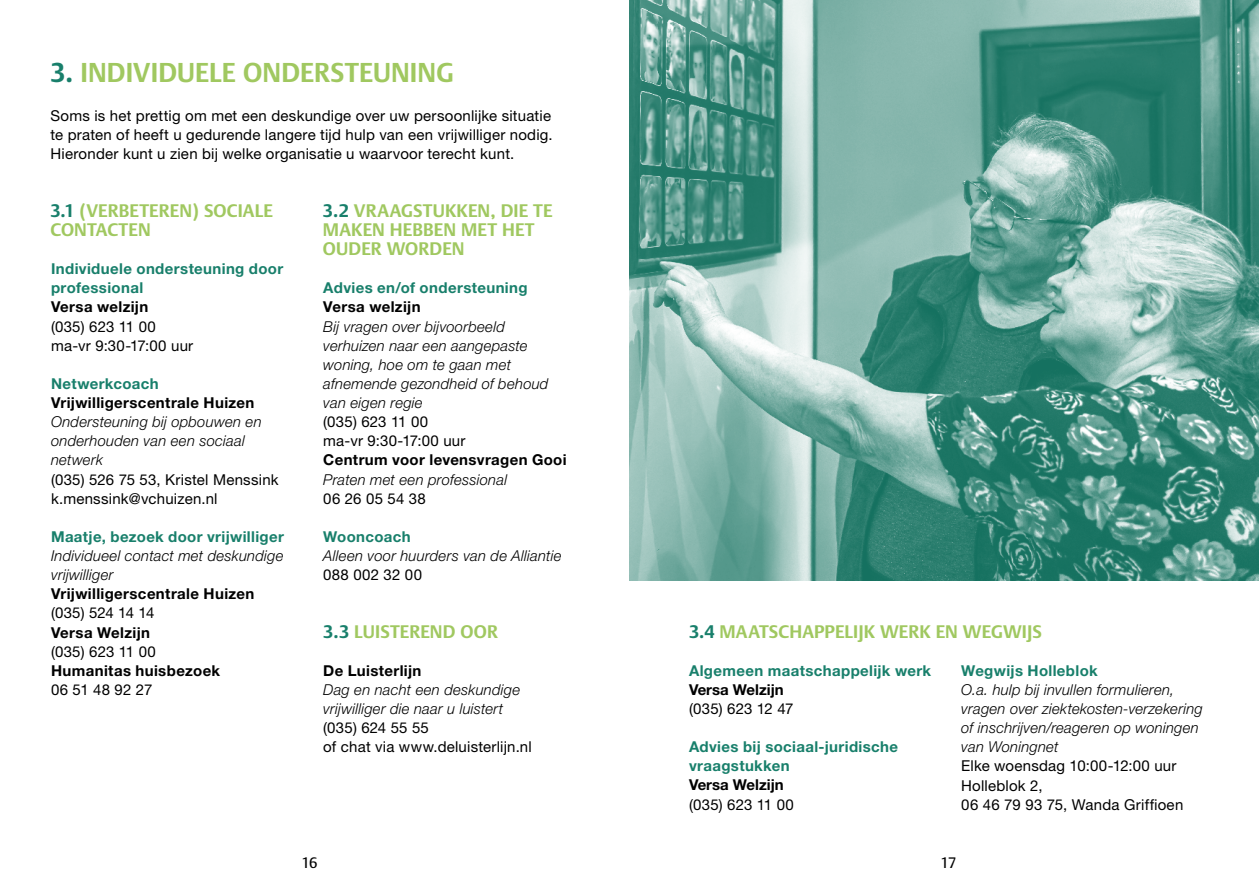
<style>
.page{position:relative;width:1259px;height:893px;background:#fff}
.page>*{position:absolute;margin:0;border:0;box-sizing:border-box;transform-origin:0 0}
.t1{font:700 27px "DTL Argo T";letter-spacing:.005em;color:#a0c860}
.t2{font:700 18px/19px "DTL Argo T";letter-spacing:.01em;color:#a0c860}
.t3{font:15px/19.2px "Helvetica Neue LT Std";letter-spacing:.015em;color:#000}
.t4{font:italic 300 15px/19.2px "Helvetica Neue LT Std";letter-spacing:.015em;color:#000}
.t5{font:700 15px/19.2px "Helvetica Neue LT Std";letter-spacing:.025em;color:#187f6b}
.t6{font:700 15px "Helvetica Neue LT Std";letter-spacing:.025em;color:#000}
.t7{font:700 15px "Helvetica Neue LT Std";color:#000}
.t8{font:15px "Helvetica Neue LT Std";letter-spacing:-.015em;color:#000}
.t9{font:15px "DTL Argo T";color:#000}
.s1{color:#187f6b}
</style>
<div class="page">
<img style="left:629px;top:0;width:630px;height:580px">
<h1 class="t1" style="left:50px;top:56px;width:405px"><span class="s1">3.</span> INDIVIDUELE ONDERSTEUNING</h1>
<p class="t3" style="left:50px;top:106px;width:504px;text-align:justify">Soms is het prettig om met een deskundige over uw persoonlijke situatie te praten of heeft u gedurende langere tijd hulp van een vrijwilliger nodig.<br>Hieronder kunt u zien bij welke organisatie u waarvoor terecht kunt.</p>
<p class="t2" style="left:50px;top:201px;width:224px"><span class="s1">3.1</span> (VERBETEREN) SOCIALE<br>CONTACTEN</p>
<p class="t2" style="left:323px;top:201px;width:231px"><span class="s1">3.2</span> VRAAGSTUKKEN, DIE TE<br>MAKEN HEBBEN MET HET<br>OUDER WORDEN</p>
<p class="t5" style="left:51px;top:259px;width:234px">Individuele ondersteuning door professional</p>
<p class="t6" style="left:51px;top:298px;width:99px">Versa welzijn</p>
<p class="t3" style="left:51px;top:316px;width:144px">(035) 623 11 00 ma-vr 9:30-17:00 uur</p>
<p class="t5" style="left:51px;top:374px;width:109px">Netwerkcoach</p>
<p class="t6" style="left:51px;top:393px;width:205px">Vrijwilligerscentrale Huizen</p>
<p class="t4" style="left:51px;top:412px;width:212px">Ondersteuning bij opbouwen en onderhouden van een sociaal netwerk</p>
<p class="t3" style="left:51px;top:469px;width:229px">(035) 526 75 53, Kristel Menssink k.menssink@vchuizen.nl</p>
<p class="t5" style="left:51px;top:527px;width:234px">Maatje, bezoek door vrijwilliger</p>
<p class="t4" style="left:51px;top:546px;width:234px">Individueel contact met deskundige vrijwilliger</p>
<p class="t6" style="left:51px;top:585px;width:205px">Vrijwilligerscentrale Huizen</p>
<p class="t8" style="left:51px;top:604px;width:105px">(035) 524 14 14</p>
<p class="t6" style="left:51px;top:623px;width:101px">Versa Welzijn</p>
<p class="t3" style="left:51px;top:642px;width:106px">(035) 623 11 00</p>
<p class="t6" style="left:51px;top:661px;width:171px">Humanitas huisbezoek</p>
<p class="t3" style="left:51px;top:680px;width:103px">06 51 48 92 27</p>
<p class="t5" style="left:323px;top:278px;width:206px">Advies en/of ondersteuning</p>
<p class="t6" style="left:323px;top:298px;width:99px">Versa welzijn</p>
<p class="t4" style="left:323px;top:316px;width:227px">Bij vragen over bijvoorbeeld verhuizen naar een aangepaste woning, hoe om te gaan met afnemende gezondheid of behoud van eigen regie</p>
<p class="t3" style="left:323px;top:412px;width:144px">(035) 623 11 00 ma-vr 9:30-17:00 uur</p>
<p class="t6" style="left:323px;top:451px;width:245px">Centrum voor levensvragen Gooi</p>
<p class="t4" style="left:323px;top:469px;width:185px">Praten met een professional</p>
<p class="t3" style="left:323px;top:489px;width:104px">06 26 05 54 38</p>
<p class="t5" style="left:323px;top:527px;width:89px">Wooncoach</p>
<p class="t4" style="left:323px;top:546px;width:240px">Alleen voor huurders van de Alliantie</p>
<p class="t3" style="left:323px;top:565px;width:100px">088 002 32 00</p>
<p class="t2" style="left:323px;top:622px;width:176px"><span class="s1">3.3</span> LUISTEREND OOR</p>
<p class="t6" style="left:323px;top:661px;width:100px">De Luisterlijn</p>
<p class="t4" style="left:323px;top:680px;width:198px">Dag en nacht een deskundige vrijwilliger die naar u luistert</p>
<p class="t3" style="left:323px;top:718px;width:210px">(035) 624 55 55<br>of chat via www.deluisterlijn.nl</p>
<p class="t2" style="left:689px;top:622px;width:354px"><span class="s1">3.4</span> MAATSCHAPPELIJK WERK EN WEGWIJS</p>
<p class="t5" style="left:689px;top:661px;width:244px">Algemeen maatschappelijk werk</p>
<p class="t7" style="left:689px;top:680px;width:96px">Versa Welzijn</p>
<p class="t3" style="left:689px;top:699px;width:106px">(035) 623 12 47</p>
<p class="t5" style="left:689px;top:737px;width:211px">Advies bij sociaal-juridische vraagstukken</p>
<p class="t7" style="left:689px;top:776px;width:96px">Versa Welzijn</p>
<p class="t3" style="left:689px;top:795px;width:106px">(035) 623 11 00</p>
<p class="t5" style="left:961px;top:661px;width:138px">Wegwijs Holleblok</p>
<p class="t4" style="left:961px;top:680px;width:243px">O.a. hulp bij invullen formulieren, vragen over ziektekosten-verzekering of inschrijven/reageren op woningen van Woningnet</p>
<p class="t3" style="left:961px;top:756px;width:224px">Elke woensdag 10:00-12:00 uur<br>Holleblok 2,<br>06 46 79 93 75, Wanda Griffioen</p>
<p class="t9" style="left:301px;top:854px;width:18px">16</p>
<p class="t9" style="left:940px;top:854px;width:17px">17</p>
</div>
